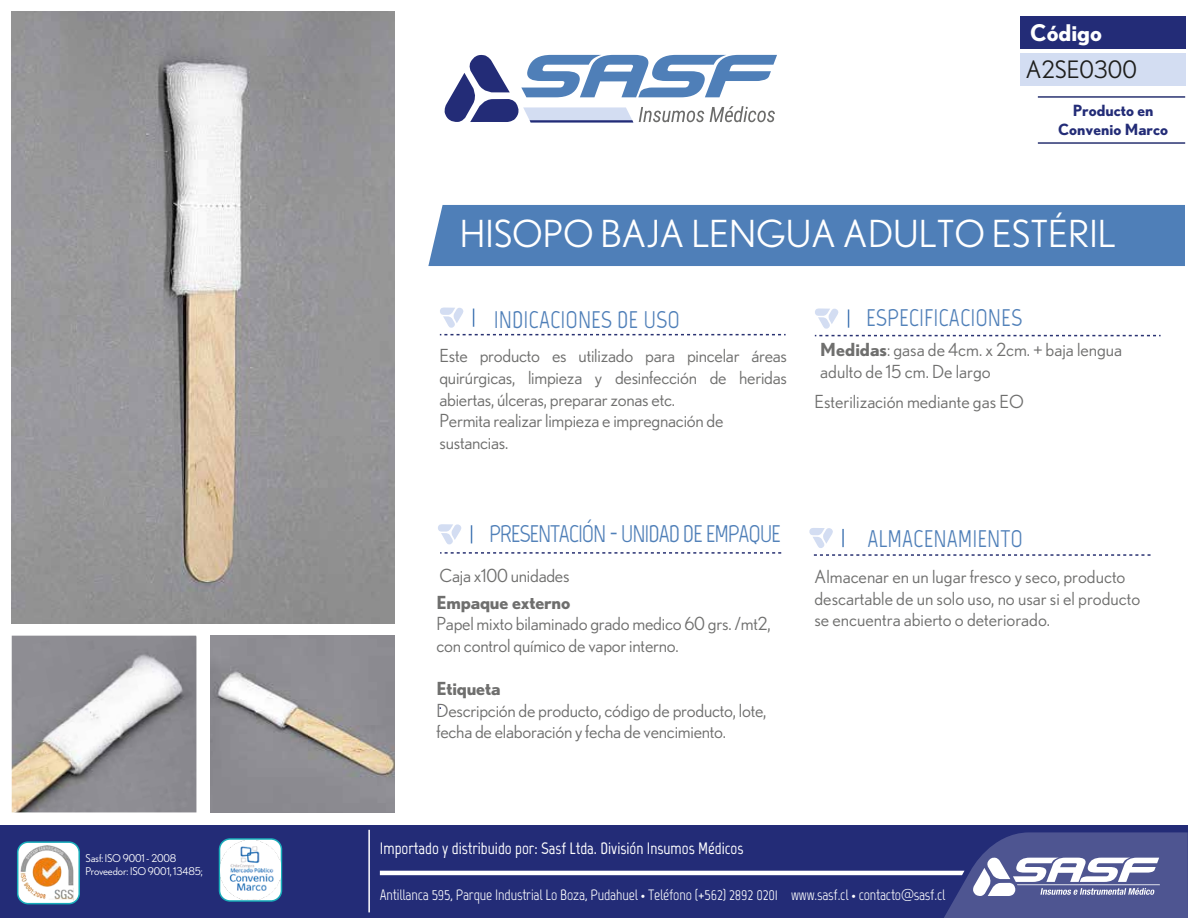
<style>
.page{position:relative;width:1188px;height:918px;background:#fff}
.page>*{position:absolute;margin:0;border:0;box-sizing:border-box;transform-origin:0 0}
.t1{font:37.2px "Nobel";color:#fff}
.t2{font:24px "Marvel";color:#4f7fb8}
.t3{font:24px "Marvel";letter-spacing:-.05em;color:#4f7fb8}
.t4{font:24px "Nobel";color:#1e1e1c}
.t5{font:700 22.95px "Nobel";color:#fff}
.t6{font:18px/21.6px "Nobel";letter-spacing:-.01em;color:#6f6f6e}
.t7{font:700 18px "Nobel";letter-spacing:-.015em;color:#6f6f6e}
.t8{font:700 16.5px "Marvel";color:#fff}
.t9{font:700 15.45px/18.5px "Nobel";color:#232c77;text-align:center}
.t10{font:15px "Marvel";letter-spacing:-.01em;color:#fff}
.t11{font:10.8px/12.9px "Nobel";letter-spacing:-.015em;color:#fff}
.s1{font-weight:700}
</style>
<div class="page">
<div style="left:1021px;top:16px;width:165px;height:33px;background:#232c77"></div>
<div style="left:1021px;top:54px;width:165px;height:32px;background:#d3ddf2"></div>
<div style="left:0;top:825px;width:1188px;height:93px;background:#232c77"></div>
<svg style="left:380px;top:832px;width:808px;height:86px"></svg>
<div style="left:428px;top:205px;width:757px;height:61px;background:#4f7fb8"></div>
<hr style="left:368px;top:830px;width:2px;height:82px;background:#fff">
<svg style="left:444px;top:54px;width:333px;height:69px"></svg>
<img style="left:12px;top:12px;width:383px;height:611px">
<img style="left:12px;top:636px;width:184px;height:176px">
<img style="left:210px;top:636px;width:185px;height:176px">
<svg style="left:440px;top:308px;width:24px;height:20px"></svg>
<svg style="left:440px;top:334px;width:346px;height:1px"></svg>
<svg style="left:473px;top:309px;width:1px;height:18px"></svg>
<svg style="left:815px;top:308px;width:23px;height:21px"></svg>
<svg style="left:815px;top:335px;width:346px;height:1px"></svg>
<svg style="left:848px;top:309px;width:1px;height:19px"></svg>
<svg style="left:809px;top:528px;width:24px;height:20px"></svg>
<svg style="left:814px;top:554px;width:337px;height:2px"></svg>
<svg style="left:842px;top:529px;width:2px;height:18px"></svg>
<svg style="left:440px;top:552px;width:342px;height:2px"></svg>
<svg style="left:438px;top:524px;width:23px;height:20px"></svg>
<svg style="left:471px;top:525px;width:1px;height:18px"></svg>
<svg style="left:17px;top:841px;width:63px;height:63px"></svg>
<img style="left:20px;top:846px;width:57px;height:54px">
<svg style="left:219px;top:838px;width:63px;height:64px"></svg>
<img style="left:221px;top:840px;width:59px;height:60px">
<hr style="left:1038px;top:96px;width:147px;height:2px;background:#293271">
<hr style="left:1038px;top:142px;width:147px;height:2px;background:#293271">
<p class="t11" style="left:85px;top:852px;width:119px">Sasf: ISO 9001 - 2008<br>Proveedor: ISO 9001, 13485;</p>
<p class="t5" style="left:1030px;top:19px;width:73px">Código</p>
<h2 class="t4" style="left:1026px;top:56px;width:113px">A2SE0300</h2>
<p class="t9" style="left:1058px;top:101px;width:112px">Producto en<br>Convenio Marco</p>
<h1 class="t1" style="left:460px;top:213px;width:658px">HISOPO BAJA LENGUA ADULTO ESTÉRIL</h1>
<h2 class="t2" style="left:494px;top:305px;width:188px">INDICACIONES DE USO</h2>
<h2 class="t2" style="left:866px;top:304px;width:157px">ESPECIFICACIONES</h2>
<p class="t6" style="left:439px;top:345px;width:349px">Este producto es utilizado para pincelar áreas quirúrgicas, limpieza y desinfección de heridas abiertas, úlceras, preparar zonas etc.<br>Permita realizar limpieza e impregnación de sustancias.</p>
<p class="t6" style="left:820px;top:339px;width:303px"><span class="s1">Medidas</span>: gasa de 4cm. x 2cm. + baja lengua adulto de 15 cm. De largo</p>
<p class="t6" style="left:814px;top:390px;width:211px">Esterilización mediante gas EO</p>
<h2 class="t3" style="left:489px;top:520px;width:293px">PRESENTACIÓN - UNIDAD DE EMPAQUE</h2>
<p class="t6" style="left:439px;top:565px;width:132px">Caja x100 unidades</p>
<p class="t7" style="left:436px;top:591px;width:135px">Empaque externo</p>
<p class="t6" style="left:436px;top:613px;width:336px">Papel mixto bilaminado grado medico 60 grs. /mt2, con control químico de vapor interno.</p>
<p class="t7" style="left:436px;top:678px;width:66px">Etiqueta</p>
<p class="t6" style="left:436px;top:699px;width:331px">Descripción de producto, código de producto, lote, fecha de elaboración y fecha de vencimiento.</p>
<h2 class="t2" style="left:868px;top:524px;width:157px">ALMACENAMIENTO</h2>
<p class="t6" style="left:814px;top:566px;width:327px">Almacenar en un lugar fresco y seco, producto descartable de un solo uso, no usar si el producto se encuentra abierto o deteriorado.</p>
<p class="t8" style="left:380px;top:839px;width:365px">Importado y distribuido por: Sasf Ltda. División Insumos Médicos</p>
<p class="t10" style="left:380px;top:885px;width:567px">Antillanca 595, Parque Industrial Lo Boza, Pudahuel • Teléfono (+562) 2892 0201 www.sasf.cl • contacto@sasf.cl</p>
</div>
